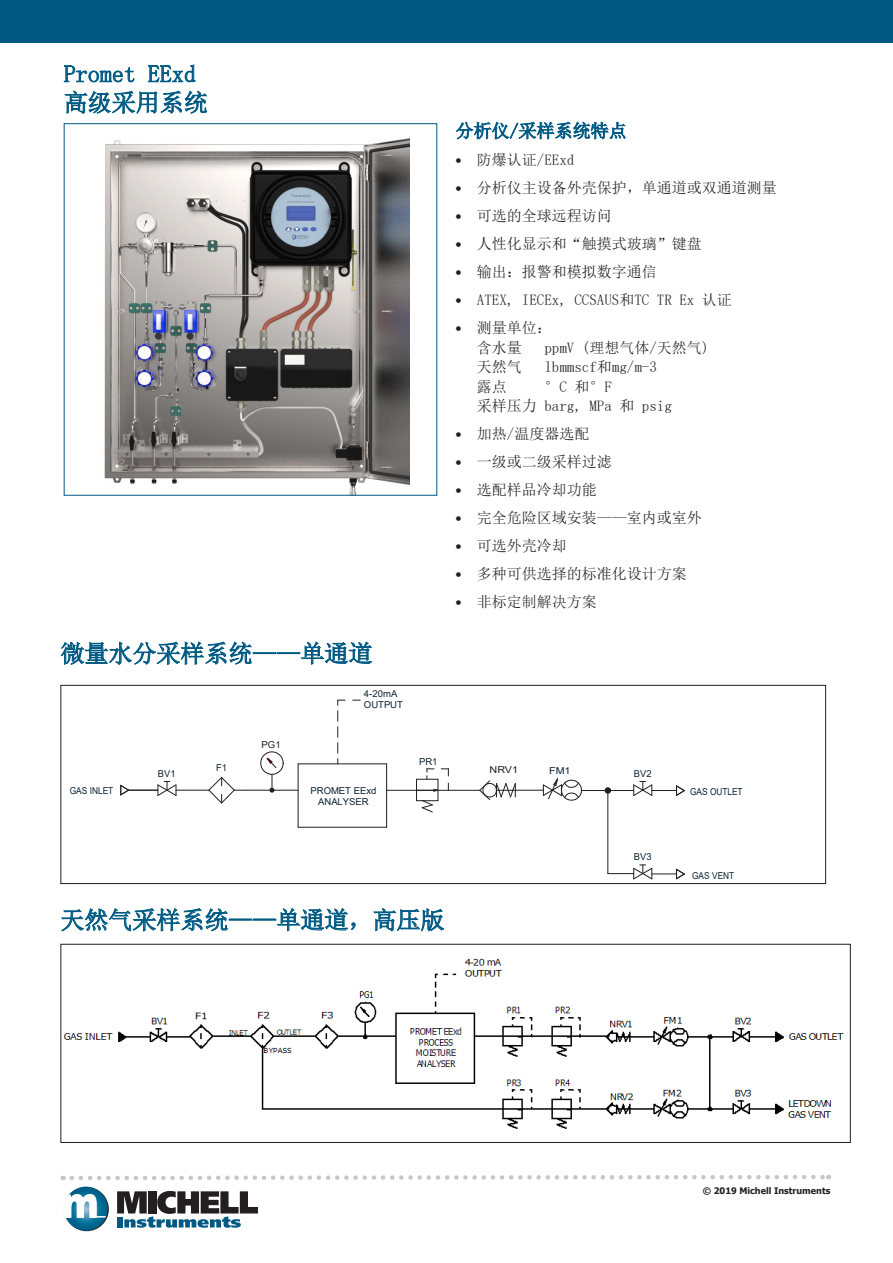
<style>
.page{position:relative;width:893px;height:1263px;background:#fff}
.page>*{position:absolute;margin:0;border:0;box-sizing:border-box;transform-origin:0 0}
.Heading_2{font:24px/28.8px "N Sim Sun";color:#005983}
.Heading_3{font:18px "N Sim Sun";color:#005983}
.t1{font:15px/19.5px "N Sim Sun";color:#231f20;text-align:center}
.t2{font:9.45px/11.1px "Arial";letter-spacing:-.005em;color:#0d2434;text-align:center}
.t3{font:9.45px "Arial";letter-spacing:-.005em;color:#0d2434;scale:.88 1}
.t4{font:9.45px "Arial";letter-spacing:-.005em;color:#231f20;scale:1.14 1}
.t5{font:9.45px "Arial";letter-spacing:-.005em;color:#0d2434;scale:1.14 1}
.t6{font:9.45px "Arial";letter-spacing:-.005em;color:#231f20}
.t7{font:700 9px "Tahoma";color:#231f20}
.s1{font-family:"Tahoma";font-size:13.5px}
</style>
<div class="page">
<div style="left:0;top:0;width:893px;height:43px;background:#005983"></div>
<svg style="left:65px;top:1187px;width:44px;height:44px"></svg>
<svg style="left:64px;top:1186px;width:44px;height:45px"></svg>
<svg style="left:117px;top:1191px;width:141px;height:37px"></svg>
<svg style="left:64px;top:1194px;width:42px;height:23px"></svg>
<svg style="left:63px;top:1174px;width:766px;height:7px"></svg>
<svg style="left:64px;top:65px;width:70px;height:17px"></svg>
<svg style="left:148px;top:64px;width:47px;height:18px"></svg>
<svg style="left:65px;top:91px;width:142px;height:23px"></svg>
<img style="left:104px;top:138px;width:306px;height:356px">
<svg style="left:456px;top:122px;width:169px;height:17px"></svg>
<svg style="left:61px;top:641px;width:191px;height:24px"></svg>
<div style="left:253px;top:652px;width:23px;height:2px;border:1px solid #015d85"></div>
<div style="left:277px;top:652px;width:23px;height:2px;border:1px solid #015d85"></div>
<svg style="left:301px;top:641px;width:71px;height:24px"></svg>
<img style="left:63px;top:958px;width:781px;height:171px">
<div style="left:60px;top:944px;width:791px;height:199px;border:1px solid #231f20"></div>
<svg style="left:61px;top:908px;width:294px;height:23px"></svg>
<svg style="left:373px;top:908px;width:71px;height:23px"></svg>
<svg style="left:542px;top:778px;width:40px;height:23px"></svg>
<hr style="left:386px;top:790px;width:94px;height:1px;background:#231f20">
<hr style="left:607px;top:790px;width:1px;height:83px;background:#231f20">
<hr style="left:581px;top:790px;width:53px;height:1px;background:#231f20">
<svg style="left:608px;top:865px;width:77px;height:15px"></svg>
<svg style="left:157px;top:781px;width:20px;height:15px"></svg>
<hr style="left:128px;top:790px;width:30px;height:1px;background:#231f20">
<svg style="left:120px;top:784px;width:9px;height:12px"></svg>
<svg style="left:633px;top:781px;width:52px;height:15px"></svg>
<svg style="left:604px;top:787px;width:7px;height:9px"></svg>
<svg style="left:416px;top:768px;width:33px;height:45px"></svg>
<hr style="left:386px;top:764px;width:1px;height:63px;background:#231f20">
<hr style="left:298px;top:763px;width:89px;height:1px;background:#231f20">
<hr style="left:298px;top:764px;width:1px;height:63px;background:#231f20">
<svg style="left:337px;top:743px;width:1px;height:21px"></svg>
<svg style="left:337px;top:700px;width:8px;height:5px"></svg>
<hr style="left:298px;top:827px;width:89px;height:1px;background:#231f20">
<hr style="left:246px;top:790px;width:52px;height:1px;background:#231f20">
<svg style="left:208px;top:777px;width:38px;height:27px"></svg>
<hr style="left:176px;top:790px;width:33px;height:1px;background:#231f20">
<svg style="left:260px;top:751px;width:23px;height:42px"></svg>
<hr style="left:496px;top:790px;width:47px;height:1px;background:#231f20">
<svg style="left:479px;top:780px;width:37px;height:20px"></svg>
<div style="left:60px;top:685px;width:766px;height:199px;border:1px solid #231f20"></div>
<p class="Heading_2" style="left:64px;top:59px;width:145px">Promet EExd高级采用系统</p>
<p class="Heading_2" style="left:60px;top:639px;width:314px">微量水分采样系统——单通道</p>
<p class="t3" style="left:70px;top:784px;width:51px">GAS INLET</p>
<p class="t2" style="left:158px;top:768px;width:19px">BV1</p>
<p class="t2" style="left:216px;top:762px;width:13px">F1</p>
<p class="t6" style="left:262px;top:738px;width:21px">PG1</p>
<p class="t2" style="left:364px;top:688px;width:40px;text-align:left">4-20mA<br>OUTPUT</p>
<p class="t2" style="left:311px;top:785px;width:67px">PROMET EExd<br>ANALYSER</p>
<p class="t2" style="left:419px;top:755px;width:20px">PR1</p>
<p class="Heading_3" style="left:456px;top:122px;width:172px">分析仪/采样系统特点</p>
<p class="t1" style="left:456px;top:150px;width:120px"><span class="s1">•</span> 防爆认证/EExd</p>
<p class="t1" style="left:456px;top:178px;width:323px"><span class="s1">•</span> 分析仪主设备外壳保护，单通道或双通道测量</p>
<p class="t1" style="left:456px;top:206px;width:158px"><span class="s1">•</span> 可选的全球远程访问</p>
<p class="t1" style="left:456px;top:234px;width:248px"><span class="s1">•</span> 人性化显示和“触摸式玻璃”键盘</p>
<p class="t1" style="left:456px;top:262px;width:203px"><span class="s1">•</span> 输出：报警和模拟数字通信</p>
<p class="t1" style="left:456px;top:290px;width:278px"><span class="s1">•</span> ATEX, IECEx, CCSAUS和TC TR Ex 认证</p>
<p class="t1" style="left:456px;top:318px;width:98px"><span class="s1">•</span> 测量单位：含水量</p>
<p class="t1" style="left:544px;top:337px;width:166px">ppmV (理想气体/天然气)</p>
<p class="t1" style="left:477px;top:357px;width:46px">天然气</p>
<p class="t1" style="left:544px;top:357px;width:114px">lbmmscf和mg/m-3</p>
<p class="t1" style="left:477px;top:376px;width:31px">露点</p>
<p class="t1" style="left:477px;top:376px;width:196px">°C 和°F<br>采样压力 barg, MPa 和 psig</p>
<p class="t1" style="left:456px;top:424px;width:135px"><span class="s1">•</span> 加热/温度器选配</p>
<p class="t1" style="left:456px;top:452px;width:158px"><span class="s1">•</span> 一级或二级采样过滤</p>
<p class="t1" style="left:456px;top:480px;width:143px"><span class="s1">•</span> 选配样品冷却功能</p>
<p class="t1" style="left:456px;top:508px;width:248px"><span class="s1">•</span> 完全危险区域安装——室内或室外</p>
<p class="t1" style="left:456px;top:536px;width:113px"><span class="s1">•</span> 可选外壳冷却</p>
<p class="t1" style="left:456px;top:564px;width:233px"><span class="s1">•</span> 多种可供选择的标准化设计方案</p>
<p class="t1" style="left:456px;top:592px;width:143px"><span class="s1">•</span> 非标定制解决方案</p>
<p class="t4" style="left:490px;top:763px;width:26px">NRV1</p>
<p class="t5" style="left:549px;top:764px;width:20px">FM1</p>
<p class="t2" style="left:634px;top:768px;width:19px">BV2</p>
<p class="t3" style="left:690px;top:785px;width:61px">GAS OUTLET</p>
<p class="Heading_2" style="left:60px;top:905px;width:385px">天然气采样系统——单通道，高压版</p>
<p class="t2" style="left:634px;top:851px;width:19px">BV3</p>
<p class="t3" style="left:692px;top:869px;width:50px">GAS VENT</p>
<p class="t7" style="left:703px;top:1184px;width:129px">© 2019 Michell Instruments</p>
</div>
